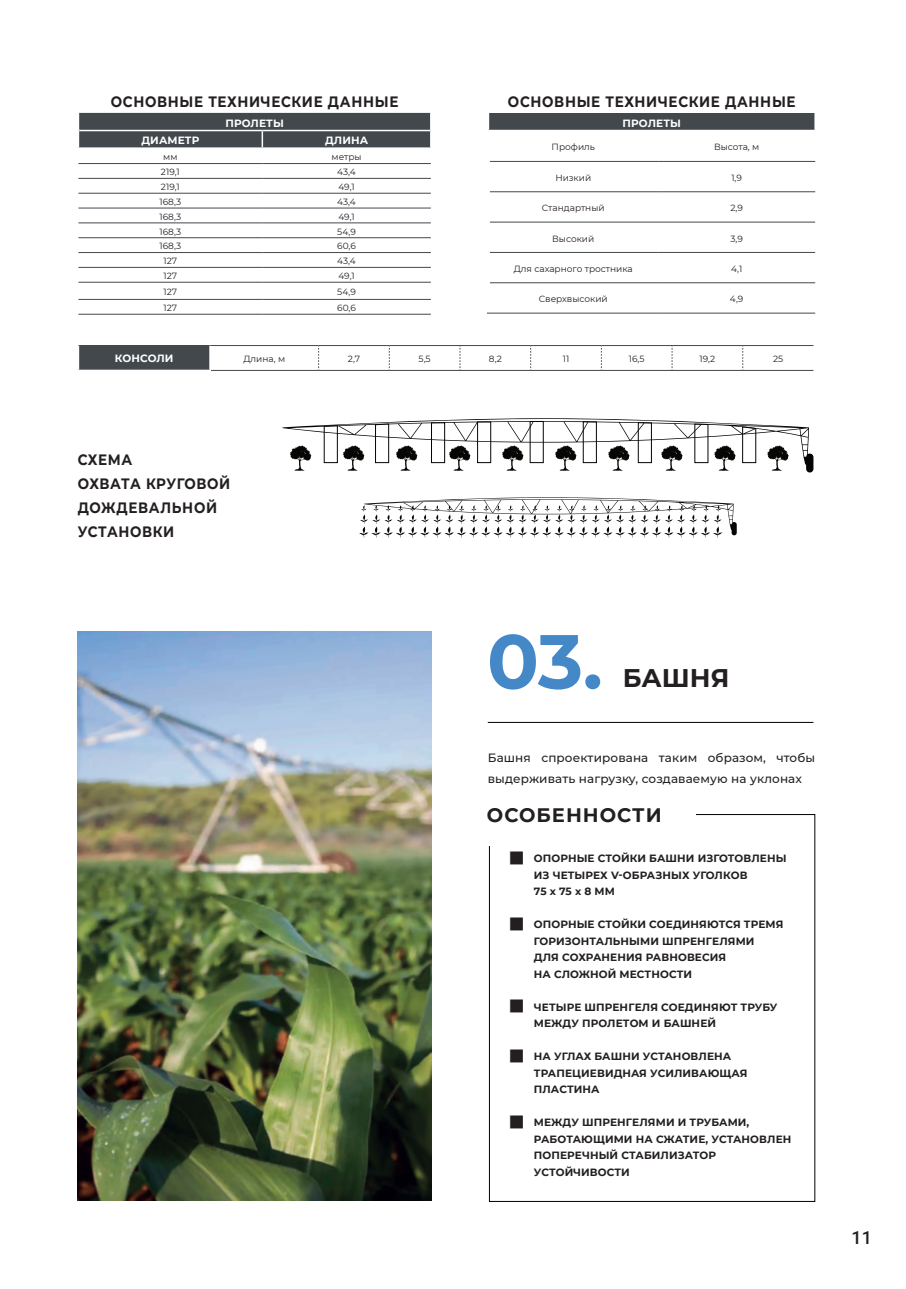
<style>
.page{position:relative;width:906px;height:1289px;background:#fff}
.page>*{position:absolute;margin:0;border:0;box-sizing:border-box;transform-origin:0 0}
.Название_модели{font:700 76.5px "Montserrat";color:#4488c7}
.Название_модели-2{font:700 25.5px "Montserrat";color:#231f20}
.ПРЕИМУЩЕСТВА{font:700 19.5px "Montserrat";letter-spacing:.05em;color:#231f20}
.t1{font:500 18px "Roboto";color:#231f20}
.Заголовок_таблицы{font:700 15px/24px "Montserrat";letter-spacing:.05em;color:#231f20;scale:.9 1}
.Назначение{font:500 12px/21px "Montserrat";letter-spacing:.01em;color:#231f20}
.t2{font:700 10.5px/16.5px "Montserrat";letter-spacing:.01em;color:#231f20}
.Первая_строка_таблиц{font:700 10.5px "Montserrat";letter-spacing:.01em;color:#fff}
.Шрифт_в_таблице{font:9px "Montserrat";color:#231f20}
.s1{font-size:33px}
</style>
<div class="page">
<hr style="left:488px;top:722px;width:325px;height:1px;background:#000">
<img style="left:78px;top:631px;width:353px;height:568px">
<svg style="left:78px;top:177px;width:353px;height:137px"></svg>
<svg style="left:78px;top:113px;width:353px;height:35px;background:#4f5458"></svg>
<hr style="left:78px;top:163px;width:184px;height:1px;background:#43484d">
<hr style="left:262px;top:163px;width:169px;height:1px;background:#43484d">
<hr style="left:78px;top:178px;width:184px;height:1px;background:#43484d">
<hr style="left:262px;top:178px;width:169px;height:1px;background:#43484d">
<hr style="left:78px;top:193px;width:184px;height:1px;background:#43484d">
<hr style="left:262px;top:193px;width:169px;height:1px;background:#43484d">
<hr style="left:78px;top:208px;width:184px;height:1px;background:#43484d">
<hr style="left:262px;top:208px;width:169px;height:1px;background:#43484d">
<hr style="left:78px;top:223px;width:184px;height:1px;background:#43484d">
<hr style="left:262px;top:223px;width:169px;height:1px;background:#43484d">
<hr style="left:78px;top:237px;width:184px;height:1px;background:#43484d">
<hr style="left:262px;top:237px;width:169px;height:1px;background:#43484d">
<hr style="left:78px;top:252px;width:184px;height:1px;background:#43484d">
<hr style="left:262px;top:252px;width:169px;height:1px;background:#43484d">
<hr style="left:78px;top:267px;width:184px;height:1px;background:#43484d">
<hr style="left:262px;top:267px;width:169px;height:1px;background:#43484d">
<hr style="left:78px;top:282px;width:184px;height:1px;background:#43484d">
<hr style="left:262px;top:282px;width:169px;height:1px;background:#43484d">
<hr style="left:78px;top:299px;width:184px;height:1px;background:#43484d">
<hr style="left:262px;top:299px;width:169px;height:1px;background:#43484d">
<hr style="left:78px;top:314px;width:184px;height:1px;background:#43484d">
<hr style="left:262px;top:314px;width:169px;height:1px;background:#43484d">
<div style="left:488px;top:113px;width:327px;height:17px;background:#43484d"></div>
<svg style="left:490px;top:160px;width:325px;height:153px"></svg>
<svg style="left:814px;top:113px;width:1px;height:17px"></svg>
<svg style="left:488px;top:113px;width:1px;height:17px"></svg>
<hr style="left:490px;top:161px;width:168px;height:1px;background:#43484d">
<hr style="left:658px;top:161px;width:157px;height:1px;background:#43484d">
<hr style="left:490px;top:191px;width:168px;height:1px;background:#43484d">
<hr style="left:658px;top:191px;width:157px;height:1px;background:#43484d">
<hr style="left:490px;top:222px;width:168px;height:1px;background:#43484d">
<hr style="left:658px;top:222px;width:157px;height:1px;background:#43484d">
<hr style="left:490px;top:252px;width:168px;height:1px;background:#43484d">
<hr style="left:658px;top:252px;width:157px;height:1px;background:#43484d">
<hr style="left:490px;top:282px;width:168px;height:1px;background:#43484d">
<hr style="left:658px;top:282px;width:157px;height:1px;background:#43484d">
<hr style="left:487px;top:313px;width:171px;height:1px;background:#43484d">
<hr style="left:658px;top:313px;width:157px;height:1px;background:#43484d">
<div style="left:78px;top:345px;width:132px;height:25px;background:#43484d"></div>
<hr style="left:211px;top:370px;width:108px;height:1px;background:#43484d">
<hr style="left:319px;top:370px;width:70px;height:1px;background:#43484d">
<hr style="left:389px;top:370px;width:71px;height:1px;background:#43484d">
<hr style="left:460px;top:370px;width:71px;height:1px;background:#43484d">
<hr style="left:531px;top:370px;width:70px;height:1px;background:#43484d">
<hr style="left:601px;top:370px;width:71px;height:1px;background:#43484d">
<hr style="left:672px;top:370px;width:71px;height:1px;background:#43484d">
<hr style="left:743px;top:370px;width:70px;height:1px;background:#43484d">
<svg style="left:78px;top:345px;width:1px;height:24px"></svg>
<hr style="left:209px;top:346px;width:2px;height:23px;background:#fff">
<hr style="left:78px;top:369px;width:133px;height:2px;background:#fff">
<svg style="left:210px;top:345px;width:603px;height:25px"></svg>
<svg style="left:282px;top:418px;width:531px;height:54px"></svg>
<svg style="left:359px;top:497px;width:377px;height:40px"></svg>
<p class="Заголовок_таблицы" style="left:111px;top:89px;width:321px">ОСНОВНЫЕ ТЕХНИЧЕСКИЕ ДАННЫЕ</p>
<p class="Первая_строка_таблиц" style="left:225px;top:115px;width:60px">ПРОЛЕТЫ</p>
<p class="Первая_строка_таблиц" style="left:141px;top:133px;width:59px">ДИАМЕТР</p>
<p class="Первая_строка_таблиц" style="left:325px;top:133px;width:45px">ДЛИНА</p>
<p class="Шрифт_в_таблице" style="left:163px;top:151px;width:16px">мм</p>
<p class="Шрифт_в_таблице" style="left:331px;top:151px;width:31px">метры</p>
<p class="Шрифт_в_таблице" style="left:161px;top:166px;width:20px">219,1</p>
<p class="Шрифт_в_таблице" style="left:337px;top:166px;width:20px">43,4</p>
<p class="Шрифт_в_таблице" style="left:161px;top:181px;width:20px">219,1</p>
<p class="Шрифт_в_таблице" style="left:338px;top:181px;width:18px">49,1</p>
<p class="Шрифт_в_таблице" style="left:160px;top:196px;width:23px">168,3</p>
<p class="Шрифт_в_таблице" style="left:337px;top:196px;width:20px">43,4</p>
<p class="Шрифт_в_таблице" style="left:160px;top:210px;width:23px">168,3</p>
<p class="Шрифт_в_таблице" style="left:338px;top:210px;width:18px">49,1</p>
<p class="Шрифт_в_таблице" style="left:160px;top:225px;width:23px">168,3</p>
<p class="Шрифт_в_таблице" style="left:337px;top:225px;width:20px">54,9</p>
<p class="Шрифт_в_таблице" style="left:160px;top:240px;width:23px">168,3</p>
<p class="Шрифт_в_таблице" style="left:337px;top:240px;width:20px">60,6</p>
<p class="Шрифт_в_таблице" style="left:164px;top:255px;width:15px">127</p>
<p class="Шрифт_в_таблице" style="left:337px;top:255px;width:20px">43,4</p>
<p class="Шрифт_в_таблице" style="left:164px;top:270px;width:15px">127</p>
<p class="Шрифт_в_таблице" style="left:338px;top:270px;width:18px">49,1</p>
<p class="Шрифт_в_таблице" style="left:164px;top:285px;width:15px">127</p>
<p class="Шрифт_в_таблице" style="left:337px;top:286px;width:20px">54,9</p>
<p class="Шрифт_в_таблице" style="left:164px;top:301px;width:15px">127</p>
<p class="Шрифт_в_таблице" style="left:337px;top:302px;width:20px">60,6</p>
<p class="Заголовок_таблицы" style="left:508px;top:89px;width:321px">ОСНОВНЫЕ ТЕХНИЧЕСКИЕ ДАННЫЕ</p>
<p class="Первая_строка_таблиц" style="left:622px;top:115px;width:60px">ПРОЛЕТЫ</p>
<p class="Шрифт_в_таблице" style="left:551px;top:141px;width:45px">Профиль</p>
<p class="Шрифт_в_таблице" style="left:714px;top:141px;width:47px">Высота, м</p>
<p class="Шрифт_в_таблице" style="left:555px;top:171px;width:37px">Низкий</p>
<p class="Шрифт_в_таблице" style="left:731px;top:171px;width:12px">1,9</p>
<p class="Шрифт_в_таблице" style="left:542px;top:202px;width:64px">Стандартный</p>
<p class="Шрифт_в_таблице" style="left:730px;top:202px;width:14px">2,9</p>
<p class="Шрифт_в_таблице" style="left:552px;top:232px;width:44px">Высокий</p>
<p class="Шрифт_в_таблице" style="left:730px;top:232px;width:14px">3,9</p>
<p class="Шрифт_в_таблице" style="left:514px;top:262px;width:121px">Для сахарного тростника</p>
<p class="Шрифт_в_таблице" style="left:731px;top:262px;width:13px">4,1</p>
<p class="Шрифт_в_таблице" style="left:539px;top:293px;width:71px">Сверхвысокий</p>
<p class="Шрифт_в_таблице" style="left:730px;top:293px;width:15px">4,9</p>
<p class="Первая_строка_таблиц" style="left:115px;top:351px;width:60px">КОНСОЛИ</p>
<p class="Шрифт_в_таблице" style="left:243px;top:352px;width:43px">Длина, м</p>
<p class="Шрифт_в_таблице" style="left:348px;top:352px;width:14px">2,7</p>
<p class="Шрифт_в_таблице" style="left:418px;top:352px;width:14px">5,5</p>
<p class="Шрифт_в_таблице" style="left:489px;top:352px;width:14px">8,2</p>
<p class="Шрифт_в_таблице" style="left:563px;top:352px;width:8px">11</p>
<p class="Шрифт_в_таблице" style="left:629px;top:352px;width:17px">16,5</p>
<p class="Шрифт_в_таблице" style="left:699px;top:352px;width:17px">19,2</p>
<p class="Шрифт_в_таблице" style="left:773px;top:352px;width:12px">25</p>
<p class="Заголовок_таблицы" style="left:78px;top:447px;width:171px">СХЕМА<br>ОХВАТА КРУГОВОЙ<br>ДОЖДЕВАЛЬНОЙ<br>УСТАНОВКИ</p>
<p class="Название_модели" style="left:487px;top:606px;width:117px">03.</p>
<p class="Название_модели-2" style="left:623px;top:660px;width:108px">БАШНЯ</p>
<p class="Назначение" style="left:488px;top:746px;width:329px">Башня спроектирована таким образом, чтобы выдерживать нагрузку, создаваемую на уклонах</p>
<p class="ПРЕИМУЩЕСТВА" style="left:487px;top:800px;width:176px">ОСОБЕННОСТИ</p>
<p class="t2" style="left:534px;top:849px;width:254px;text-indent:-27px"><span class="s1">■</span> ОПОРНЫЕ СТОЙКИ БАШНИ ИЗГОТОВЛЕНЫ<br>ИЗ ЧЕТЫРЕХ V-ОБРАЗНЫХ УГОЛКОВ<br>75 х 75 х 8 ММ</p>
<p class="t2" style="left:534px;top:915px;width:251px;text-indent:-27px"><span class="s1">■</span> ОПОРНЫЕ СТОЙКИ СОЕДИНЯЮТСЯ ТРЕМЯ<br>ГОРИЗОНТАЛЬНЫМИ ШПРЕНГЕЛЯМИ<br>ДЛЯ СОХРАНЕНИЯ РАВНОВЕСИЯ<br>НА СЛОЖНОЙ МЕСТНОСТИ</p>
<p class="t2" style="left:534px;top:998px;width:245px;text-indent:-27px"><span class="s1">■</span> ЧЕТЫРЕ ШПРЕНГЕЛЯ СОЕДИНЯЮТ ТРУБУ<br>МЕЖДУ ПРОЛЕТОМ И БАШНЕЙ</p>
<p class="t2" style="left:534px;top:1047px;width:215px;text-indent:-27px"><span class="s1">■</span> НА УГЛАХ БАШНИ УСТАНОВЛЕНА<br>ТРАПЕЦИЕВИДНАЯ УСИЛИВАЮЩАЯ<br>ПЛАСТИНА</p>
<p class="t2" style="left:534px;top:1113px;width:259px;text-indent:-27px"><span class="s1">■</span> МЕЖДУ ШПРЕНГЕЛЯМИ И ТРУБАМИ,<br>РАБОТАЮЩИМИ НА СЖАТИЕ, УСТАНОВЛЕН<br>ПОПЕРЕЧНЫЙ СТАБИЛИЗАТОР<br>УСТОЙЧИВОСТИ</p>
<h3 class="t1" style="left:851px;top:1224px;width:22px">11</h3>
</div>
